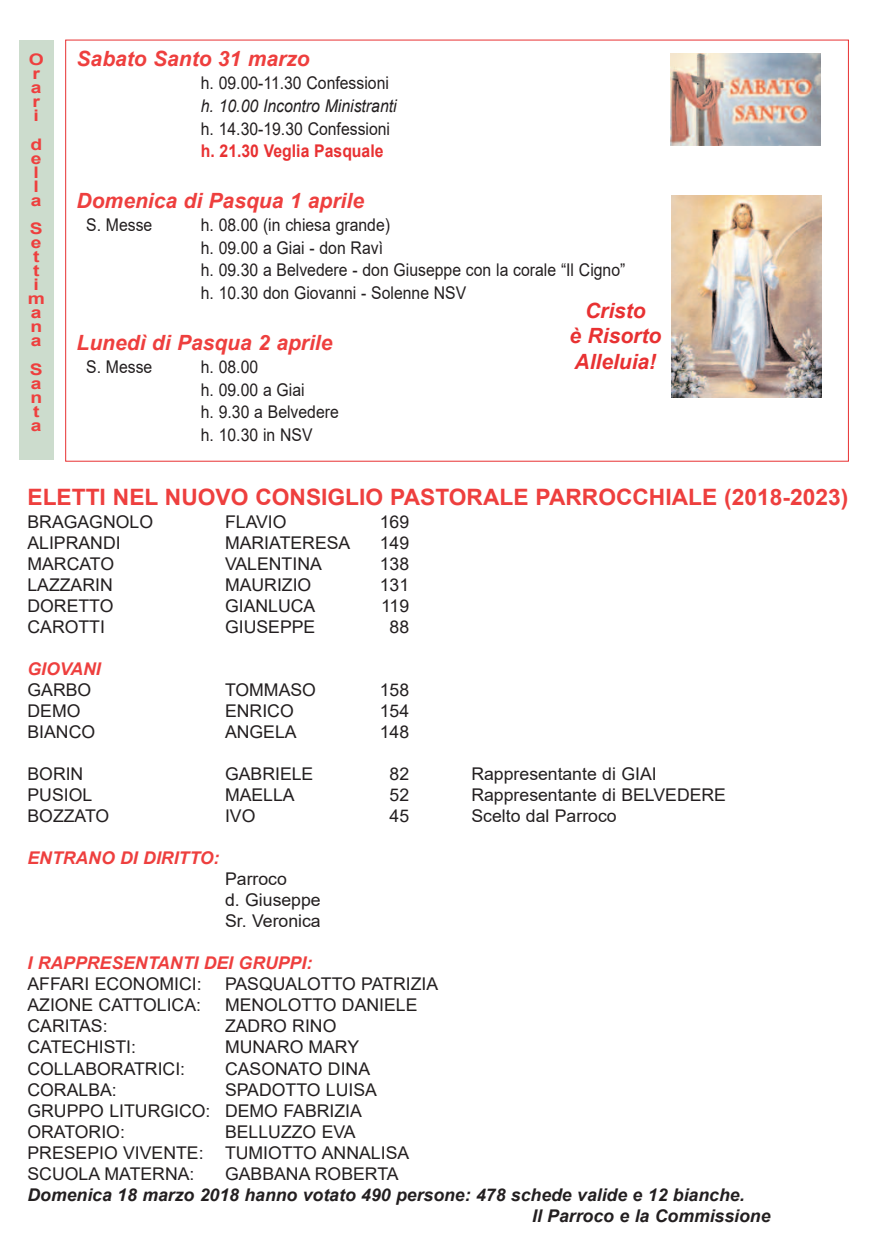
<style>
.page{position:relative;width:874px;height:1241px;background:#fff}
.page>*{position:absolute;margin:0;border:0;box-sizing:border-box;transform-origin:0 0}
.t1{font:700 22.57px "Arial";color:#ee3f3e}
.t2{font:italic 700 21px "Arial";color:#ee3f3e}
.t3{font:italic 700 21px/25.2px "Arial";color:#e83132;text-align:center}
.t4{font:17.5px/21px "Arial";color:#231f20}
.t5{font:17.5px/22.8px "Arial";color:#231f20;scale:.9 1}
.t6{font:italic 700 17.5px/21px "Arial";color:#231f20}
.t7{font:italic 700 17.5px "Arial";color:#ee3f3e}
.t8{font:italic 17.5px "Arial";color:#231f20;scale:.9 1}
.t9{font:700 17.5px "Arial";color:#e83132;scale:.9 1}
.t10{font:700 15.92px/14px "Arial";color:#ee3f3e;scale:1.21 1}
</style>
<div class="page">
<svg style="left:670px;top:145px;width:150px;height:1px"></svg>
<img style="left:670px;top:53px;width:150px;height:92px">
<img style="left:671px;top:195px;width:150px;height:202px">
<div style="left:19px;top:40px;width:35px;height:419px;background:#ccdccd"></div>
<p class="t10" style="left:29px;top:53px;width:14px">O r a r i</p>
<p class="t10" style="left:30px;top:137px;width:11px">d e l l a</p>
<p class="t10" style="left:28px;top:221px;width:16px;text-align:center">S e t<br>t<br>i m a n a</p>
<p class="t10" style="left:30px;top:362px;width:12px">S a n t a</p>
<p class="t2" style="left:77px;top:47px;width:234px">Sabato Santo 31 marzo</p>
<p class="t5" style="left:201px;top:72px;width:210px">h. 09.00-11.30 Confessioni</p>
<p class="t8" style="left:201px;top:96px;width:219px">h. 10.00 Incontro Ministranti</p>
<p class="t5" style="left:201px;top:117px;width:212px">h. 14.30-19.30 Confessioni</p>
<p class="t9" style="left:201px;top:141px;width:204px">h. 21.30 Veglia Pasquale</p>
<p class="t2" style="left:77px;top:189px;width:289px">Domenica di Pasqua 1 aprile</p>
<p class="t5" style="left:86px;top:213px;width:75px">S. Messe</p>
<p class="t5" style="left:201px;top:213px;width:473px">h. 08.00 (in chiesa grande)<br>h. 09.00 a Giai - don Ravì<br>h. 09.30 a Belvedere - don Giuseppe con la corale “Il Cigno” h. 10.30 don Giovanni - Solenne NSV</p>
<p class="t2" style="left:77px;top:331px;width:257px">Lunedì di Pasqua 2 aprile</p>
<p class="t5" style="left:86px;top:355px;width:75px">S. Messe</p>
<p class="t5" style="left:201px;top:355px;width:155px">h. 08.00<br>h. 09.00 a Giai<br>h. 9.30 a Belvedere h. 10.30 in NSV</p>
<p class="t3" style="left:569px;top:298px;width:93px">Cristo<br>è Risorto<br>Alleluia!</p>
<p class="t1" style="left:27px;top:484px;width:821px">ELETTI NEL NUOVO CONSIGLIO PASTORALE PARROCCHIALE (2018-2023)</p>
<p class="t4" style="left:27px;top:511px;width:127px">BRAGAGNOLO</p>
<p class="t4" style="left:225px;top:511px;width:63px">FLAVIO</p>
<p class="t4" style="left:379px;top:511px;width:31px">169</p>
<p class="t4" style="left:27px;top:532px;width:95px">ALIPRANDI</p>
<p class="t4" style="left:225px;top:532px;width:127px">MARIATERESA</p>
<p class="t4" style="left:379px;top:532px;width:31px">149</p>
<p class="t4" style="left:27px;top:553px;width:88px">MARCATO</p>
<p class="t4" style="left:225px;top:553px;width:98px">VALENTINA</p>
<p class="t4" style="left:379px;top:553px;width:31px">138</p>
<p class="t4" style="left:27px;top:574px;width:87px">LAZZARIN</p>
<p class="t4" style="left:225px;top:574px;width:88px">MAURIZIO</p>
<p class="t4" style="left:379px;top:574px;width:31px">131</p>
<p class="t4" style="left:27px;top:595px;width:87px">DORETTO</p>
<p class="t4" style="left:225px;top:595px;width:92px">GIANLUCA</p>
<p class="t4" style="left:381px;top:595px;width:30px">119</p>
<p class="t4" style="left:27px;top:616px;width:79px">CAROTTI</p>
<p class="t4" style="left:225px;top:616px;width:92px">GIUSEPPE</p>
<p class="t4" style="left:389px;top:616px;width:21px">88</p>
<p class="t7" style="left:27px;top:659px;width:75px">GIOVANI</p>
<p class="t4" style="left:27px;top:679px;width:65px">GARBO</p>
<p class="t4" style="left:225px;top:679px;width:92px">TOMMASO</p>
<p class="t4" style="left:379px;top:679px;width:31px">158</p>
<p class="t4" style="left:27px;top:700px;width:54px">DEMO</p>
<p class="t4" style="left:225px;top:700px;width:70px">ENRICO</p>
<p class="t4" style="left:379px;top:700px;width:31px">154</p>
<p class="t4" style="left:27px;top:721px;width:69px">BIANCO</p>
<p class="t4" style="left:225px;top:721px;width:73px">ANGELA</p>
<p class="t4" style="left:379px;top:721px;width:31px">148</p>
<p class="t4" style="left:27px;top:763px;width:57px">BORIN</p>
<p class="t4" style="left:225px;top:763px;width:90px">GABRIELE</p>
<p class="t4" style="left:389px;top:763px;width:21px">82</p>
<p class="t4" style="left:471px;top:763px;width:187px">Rappresentante di GIAI</p>
<p class="t4" style="left:27px;top:784px;width:66px">PUSIOL</p>
<p class="t4" style="left:225px;top:784px;width:71px">MAELLA</p>
<p class="t4" style="left:389px;top:784px;width:21px">52</p>
<p class="t4" style="left:471px;top:784px;width:256px">Rappresentante di BELVEDERE</p>
<p class="t4" style="left:27px;top:805px;width:83px">BOZZATO</p>
<p class="t4" style="left:225px;top:805px;width:32px">IVO</p>
<p class="t4" style="left:389px;top:805px;width:21px">45</p>
<p class="t4" style="left:471px;top:805px;width:147px">Scelto dal Parroco</p>
<p class="t7" style="left:27px;top:848px;width:193px">ENTRANO DI DIRITTO:</p>
<p class="t4" style="left:225px;top:868px;width:97px">Parroco<br>d. Giuseppe<br>Sr. Veronica</p>
<p class="t7" style="left:27px;top:953px;width:286px">I RAPPRESENTANTI DEI GRUPPI:</p>
<p class="t4" style="left:27px;top:973px;width:175px">AFFARI ECONOMICI:</p>
<p class="t4" style="left:225px;top:973px;width:214px">PASQUALOTTO PATRIZIA</p>
<p class="t4" style="left:27px;top:994px;width:175px">AZIONE CATTOLICA:</p>
<p class="t4" style="left:225px;top:994px;width:194px">MENOLOTTO DANIELE</p>
<p class="t4" style="left:27px;top:1015px;width:82px">CARITAS:</p>
<p class="t4" style="left:225px;top:1015px;width:113px">ZADRO RINO</p>
<p class="t4" style="left:27px;top:1036px;width:110px">CATECHISTI:</p>
<p class="t4" style="left:225px;top:1036px;width:135px">MUNARO MARY</p>
<p class="t4" style="left:27px;top:1057px;width:159px">COLLABORATRICI:</p>
<p class="t4" style="left:225px;top:1057px;width:146px">CASONATO DINA</p>
<p class="t4" style="left:27px;top:1078px;width:91px">CORALBA:</p>
<p class="t4" style="left:27px;top:1078px;width:351px;text-indent:197px">SPADOTTO LUISA<br>GRUPPO LITURGICO: DEMO FABRIZIA<br>ORATORIO:</p>
<p class="t4" style="left:27px;top:1120px;width:383px;text-indent:197px">BELLUZZO EVA<br>PRESEPIO VIVENTE: TUMIOTTO ANNALISA<br>SCUOLA MATERNA:</p>
<p class="t4" style="left:225px;top:1162px;width:175px">GABBANA ROBERTA</p>
<p class="t6" style="left:532px;top:1183px;width:240px;text-indent:-504px">Domenica 18 marzo 2018 hanno votato 490 persone: 478 schede valide e 12 bianche.<br>Il Parroco e la Commissione</p>
</div>
